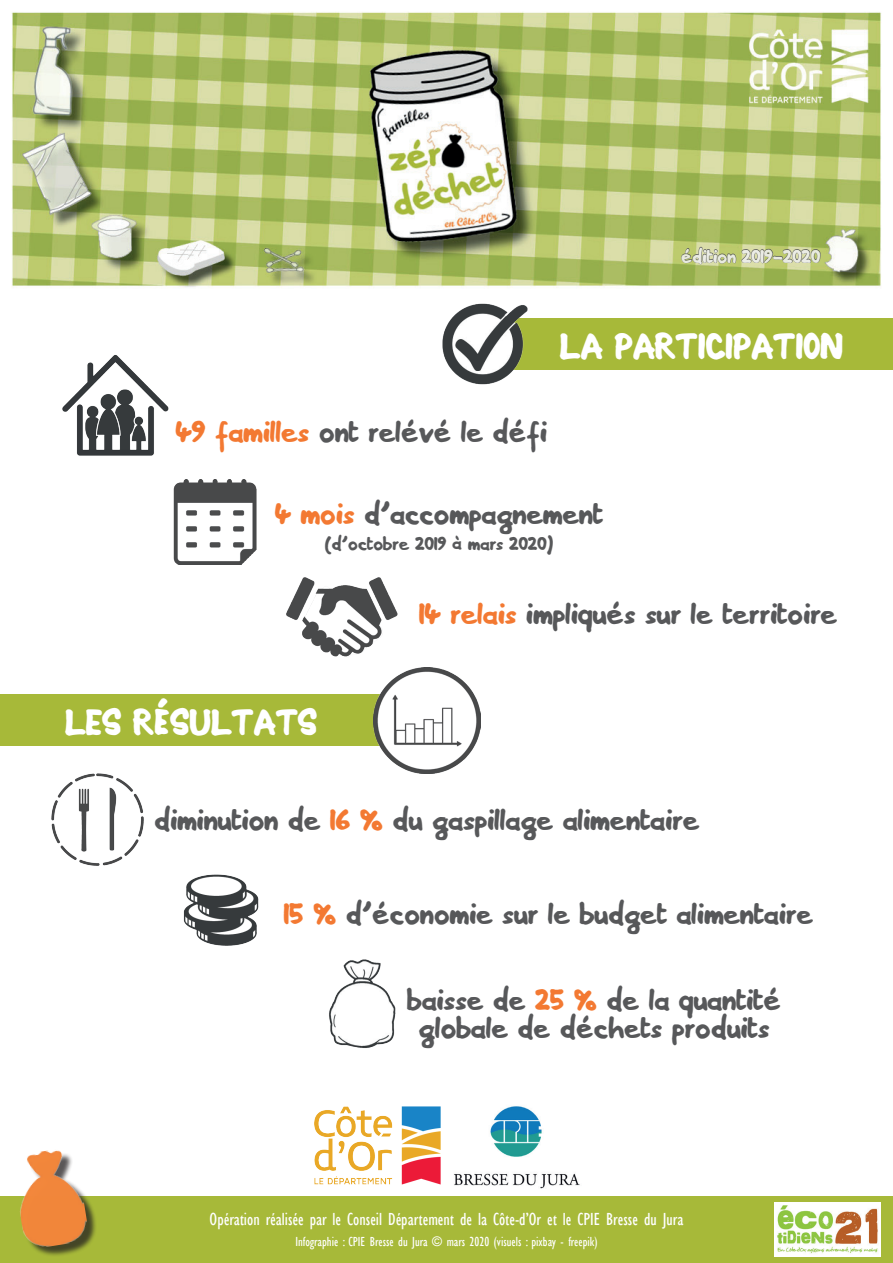
<style>
.page{position:relative;width:893px;height:1263px;background:#fff}
.page>*{position:absolute;margin:0;border:0;box-sizing:border-box;transform-origin:0 0}
.t1{font:30px "PENNARELO";color:#fff}
.t2{font:24px/28.8px "PENNARELO";color:#57585a;text-align:center}
.t3{font:condensed 18px "Gill Sans";color:#fff}
.t4{font:15px "PENNARELO";color:#57585a}
.t5{font:15px "PENNARELO";color:#edeeed}
.t6{font:condensed 13.5px "Gill Sans";color:#fff}
.s1{color:#f37932}
</style>
<div class="page">
<div style="left:0;top:1196px;width:893px;height:67px;background:#a7b939"></div>
<div style="left:23px;top:1152px;width:74px;height:104px;background:#231f20;opacity:.75"></div>
<img style="left:20px;top:1150px;width:70px;height:100px">
<img style="left:774px;top:1202px;width:106px;height:54px">
<div style="left:0;top:694px;width:383px;height:52px;background:#a7b939"></div>
<img style="left:454px;top:1106px;width:126px;height:83px">
<img style="left:314px;top:1106px;width:127px;height:79px">
<img style="left:173px;top:479px;width:84px;height:85px">
<img style="left:62px;top:355px;width:107px;height:101px">
<img style="left:374px;top:667px;width:106px;height:106px">
<img style="left:183px;top:874px;width:76px;height:72px">
<img style="left:329px;top:959px;width:67px;height:89px">
<img style="left:51px;top:773px;width:93px;height:93px">
<div style="left:510px;top:318px;width:383px;height:52px;background:#a7b939"></div>
<img style="left:11px;top:12px;width:870px;height:276px">
<img style="left:442px;top:303px;width:86px;height:82px">
<img style="left:286px;top:577px;width:112px;height:80px">
<svg style="left:681px;top:247px;width:140px;height:17px"></svg>
<p class="t5" style="left:681px;top:249px;width:141px">édition 2019-2020</p>
<p class="t1" style="left:560px;top:331px;width:284px">LA PARTICIPATION</p>
<p class="t2" style="left:176px;top:419px;width:373px"><span class="s1">49 familles</span> ont relévé le défi</p>
<p class="t2" style="left:275px;top:501px;width:329px"><span class="s1">4 mois</span> d’accompagnement</p>
<p class="t4" style="left:325px;top:536px;width:230px">(d’octobre 2019 à mars 2020)</p>
<p class="t1" style="left:65px;top:707px;width:253px">LES RÉSULTATS</p>
<p class="t2" style="left:419px;top:601px;width:420px"><span class="s1">14 relais</span> impliqués sur le territoire</p>
<p class="t2" style="left:154px;top:808px;width:547px">diminution de <span class="s1">16 %</span> du gaspillage alimentaire</p>
<p class="t2" style="left:284px;top:901px;width:531px"><span class="s1">15 %</span> d’économie sur le budget alimentaire</p>
<p class="t2" style="left:407px;top:987px;width:375px">baisse de <span class="s1">25 %</span> de la quantité globale de déchets produits</p>
<p class="t3" style="left:210px;top:1209px;width:475px">Opération réalisée par le Conseil Département de la Côte-d’Or et le CPIE Bresse du Jura</p>
<p class="t6" style="left:295px;top:1234px;width:304px">Infographie : CPIE Bresse du Jura © mars 2020 (visuels : pixbay - freepik)</p>
</div>
